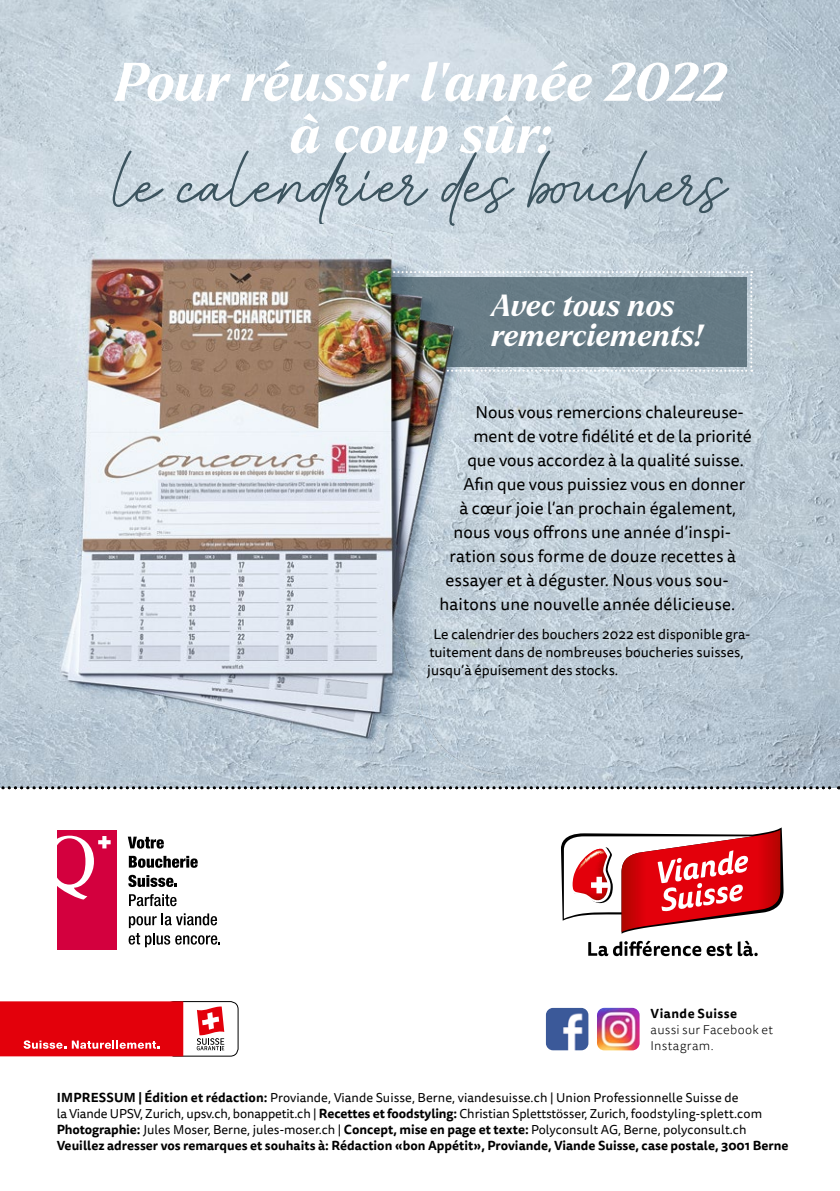
<style>
.page{position:relative;width:840px;height:1191px;background:#fff}
.page>*{position:absolute;margin:0;border:0;box-sizing:border-box;transform-origin:0 0}
.t1{font:700 86.6px "Kalista Script";letter-spacing:-.005em;color:#3c545f}
.t2{font:italic 700 52.8px/52px "Larken";letter-spacing:-.01em;color:#fff;text-align:center}
.t3{font:italic 700 29.8px/30px "Larken";letter-spacing:-.01em;color:#fff}
.t4{font:17px "Tisa Sans OT";letter-spacing:.01em;color:#000}
.t5{font:14px/18px "Tisa Sans OT";color:#000}
.t6{font:12.8px/16px "Tisa Sans OT";color:#000}
.t7{font:300 12.8px/16px "Tisa Sans OT";letter-spacing:.02em;color:#000}
.t8{font:700 12.8px "Tisa Sans OT";letter-spacing:.035em;color:#000}
.s1{font-weight:700}
</style>
<div class="page">
<img style="left:0;top:0;width:839px;height:786px">
<svg style="left:501px;top:271px;width:250px;height:101px;background:#c2ced6"></svg>
<div style="left:349px;top:277px;width:397px;height:89px;background:#657a84"></div>
<img style="left:32px;top:224px;width:469px;height:562px">
<img style="left:546px;top:1009px;width:41px;height:40px">
<div style="left:543px;top:1006px;width:47px;height:46px;border:2px solid #fff;border-radius:8px"></div>
<img style="left:597px;top:1009px;width:41px;height:40px">
<div style="left:594px;top:1006px;width:47px;height:46px;border:2px solid #fff;border-radius:8px"></div>
<svg style="left:588px;top:940px;width:169px;height:16px"></svg>
<svg style="left:561px;top:827px;width:222px;height:106px"></svg>
<svg style="left:128px;top:836px;width:36px;height:12px"></svg>
<svg style="left:129px;top:856px;width:69px;height:12px"></svg>
<svg style="left:128px;top:874px;width:49px;height:13px"></svg>
<svg style="left:129px;top:894px;width:47px;height:12px"></svg>
<svg style="left:128px;top:913px;width:92px;height:34px"></svg>
<div style="left:57px;top:830px;width:60px;height:120px;background:#d3003e"></div>
<svg style="left:57px;top:835px;width:54px;height:65px"></svg>
<div style="left:166px;top:1001px;width:72px;height:55px;border:1px solid #000;border-radius:8px"></div>
<svg style="left:197px;top:1006px;width:27px;height:44px"></svg>
<div style="left:0;top:1001px;width:183px;height:55px;background:#e3000b"></div>
<svg style="left:24px;top:1040px;width:42px;height:8px"></svg>
<svg style="left:72px;top:1040px;width:88px;height:8px"></svg>
<svg style="left:0;top:786px;width:839px;height:3px;background:#7d8389"></svg>
<h2 class="t2" style="left:115px;top:56px;width:612px">Pour réussir l’année 2022 à coup sûr:</h2>
<h1 class="t1" style="left:114px;top:120px;width:614px">le calendrier des bouchers</h1>
<h3 class="t3" style="left:491px;top:290px;width:212px">Avec tous nos remerciements!</h3>
<h3 class="t4" style="left:475px;top:401px;width:268px">Nous vous remercions chaleureuse-</h3>
<h3 class="t4" style="left:473px;top:426px;width:280px">ment de votre fidélité et de la priorité</h3>
<h3 class="t4" style="left:467px;top:450px;width:278px">que vous accordez à la qualité suisse.</h3>
<h3 class="t4" style="left:463px;top:474px;width:283px">Afin que vous puissiez vous en donner</h3>
<h3 class="t4" style="left:459px;top:498px;width:278px">à cœur joie l’an prochain également,</h3>
<h3 class="t4" style="left:453px;top:522px;width:279px">nous vous offrons une année d’inspi-</h3>
<h3 class="t4" style="left:449px;top:546px;width:288px">ration sous forme de douze recettes à</h3>
<h3 class="t4" style="left:445px;top:570px;width:283px">essayer et à déguster. Nous vous sou-</h3>
<h3 class="t4" style="left:439px;top:594px;width:297px">haitons une nouvelle année délicieuse.</h3>
<p class="t5" style="left:427px;top:626px;width:324px;text-indent:6px">Le calendrier des bouchers 2022 est disponible gra&shy;tuitement dans de nombreuses boucheries suisses, jusqu’à épuisement des stocks.</p>
<p class="t8" style="left:650px;top:1005px;width:88px">Viande Suisse</p>
<p class="t7" style="left:650px;top:1022px;width:124px">aussi sur Facebook et<br>Instagram.</p>
<p class="t6" style="left:57px;top:1090px;width:732px"><span class="s1">IMPRESSUM | Édition et rédaction:</span> Proviande, Viande Suisse, Berne, viandesuisse.ch | Union Professionnelle Suisse de<br>la Viande UPSV, Zurich, upsv.ch, bonappetit.ch | <span class="s1">Recettes et foodstyling:</span> Christian Splettstösser, Zurich, foodstyling-splett.com <span class="s1">Photographie:</span> Jules Moser, Berne, jules-moser.ch | <span class="s1">Concept, mise en page et texte:</span> Polyconsult AG, Berne, polyconsult.ch <span class="s1">Veuillez adresser vos remarques et souhaits à: Rédaction «bon Appétit», Proviande, Viande Suisse, case postale, 3001 Berne</span></p>
</div>
